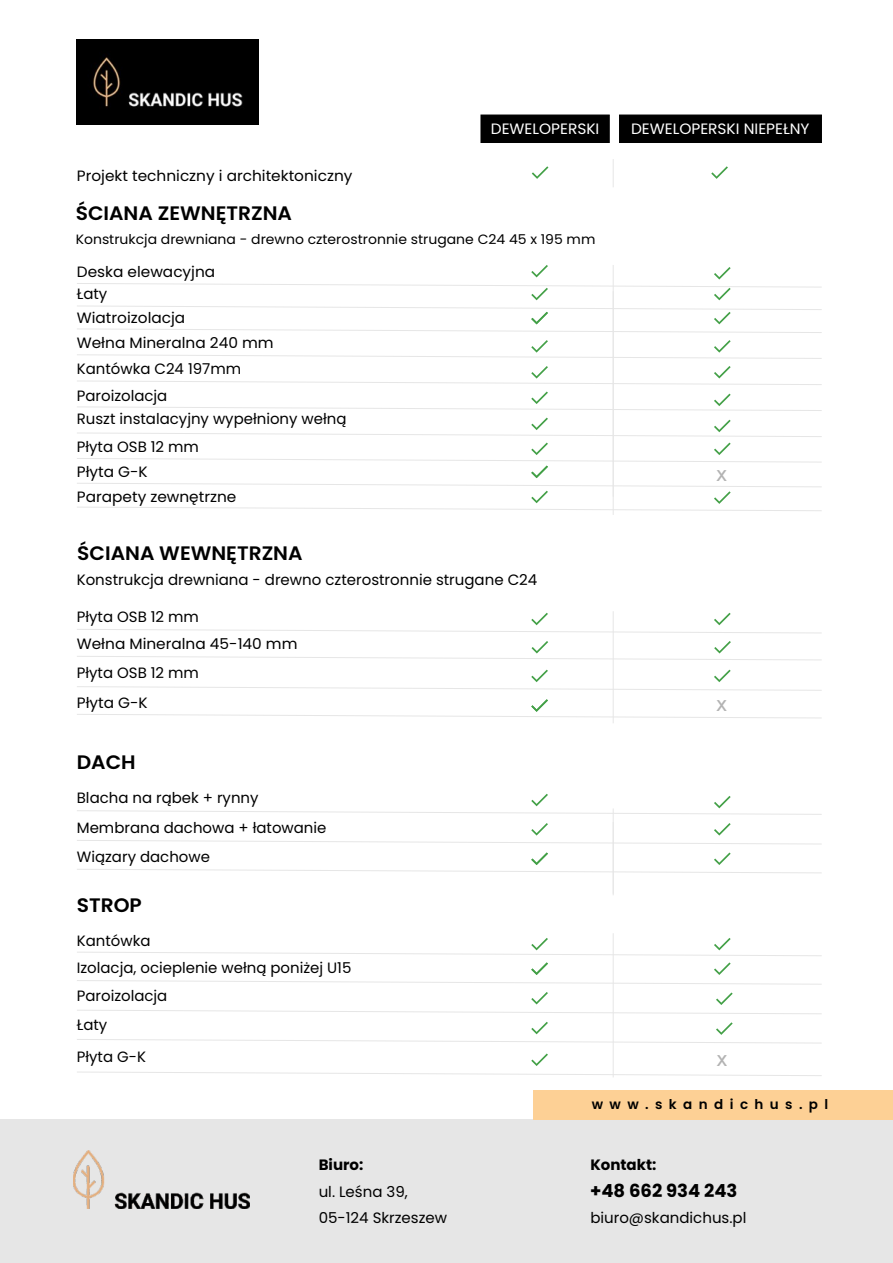
<style>
.page{position:relative;width:893px;height:1263px;background:#fff}
.page>*{position:absolute;margin:0;border:0;box-sizing:border-box;transform-origin:0 0}
.t1{font:21px "Arial";color:#b3b3b3}
.t2{font:600 19.5px "Poppins";color:#000;scale:1.04 1}
.t3{font:700 18px "Poppins";color:#000}
.t4{font:15px/26.4px "Poppins";color:#000}
.t5{font:15px "Poppins";color:#fff}
.t6{font:700 15px "Poppins";color:#000}
.t7{font:13.5px "Poppins";color:#000;scale:1.04 1}
.t8{font:600 13.5px "Poppins";letter-spacing:.475em;color:#000}
</style>
<div class="page">
<img style="left:77px;top:39px;width:182px;height:85px">
<svg style="left:613px;top:159px;width:1px;height:28px"></svg>
<svg style="left:532px;top:166px;width:16px;height:13px"></svg>
<svg style="left:711px;top:166px;width:17px;height:13px"></svg>
<div style="left:0;top:1120px;width:893px;height:143px;background:#e6e6e6"></div>
<img style="left:74px;top:1151px;width:176px;height:57px">
<div style="left:533px;top:1090px;width:360px;height:30px;background:#fdd095"></div>
<hr style="left:613px;top:822px;width:1px;height:73px;background:#e6e6e6">
<hr style="left:613px;top:265px;width:1px;height:250px;background:#e6e6e6">
<hr style="left:613px;top:933px;width:1px;height:144px;background:#e6e6e6">
<svg style="left:77px;top:340px;width:745px;height:19px"></svg>
<svg style="left:77px;top:391px;width:745px;height:20px"></svg>
<svg style="left:77px;top:265px;width:745px;height:68px"></svg>
<svg style="left:77px;top:366px;width:745px;height:19px"></svg>
<hr style="left:613px;top:611px;width:1px;height:112px;background:#e6e6e6">
<svg style="left:77px;top:670px;width:745px;height:21px"></svg>
<svg style="left:77px;top:699px;width:744px;height:20px"></svg>
<svg style="left:77px;top:641px;width:745px;height:20px"></svg>
<svg style="left:77px;top:613px;width:744px;height:21px"></svg>
<hr style="left:613px;top:808px;width:1px;height:86px;background:#e6e6e6">
<svg style="left:77px;top:823px;width:744px;height:22px"></svg>
<svg style="left:77px;top:852px;width:745px;height:22px"></svg>
<svg style="left:77px;top:794px;width:745px;height:21px"></svg>
<svg style="left:77px;top:938px;width:745px;height:47px"></svg>
<svg style="left:77px;top:418px;width:745px;height:19px"></svg>
<svg style="left:77px;top:1053px;width:745px;height:23px"></svg>
<svg style="left:77px;top:992px;width:745px;height:22px"></svg>
<svg style="left:77px;top:1022px;width:745px;height:22px"></svg>
<div style="left:619px;top:115px;width:203px;height:28px;background:#000"></div>
<div style="left:481px;top:115px;width:129px;height:28px;background:#000"></div>
<svg style="left:77px;top:443px;width:745px;height:68px"></svg>
<p class="t4" style="left:77px;top:163px;width:277px">Projekt techniczny i architektoniczny</p>
<p class="t5" style="left:491px;top:118px;width:110px">DEWELOPERSKI</p>
<p class="t5" style="left:631px;top:118px;width:180px">DEWELOPERSKI NIEPEŁNY</p>
<h2 class="t2" style="left:76px;top:199px;width:210px">ŚCIANA ZEWNĘTRZNA</h2>
<p class="t7" style="left:76px;top:230px;width:501px">Konstrukcja drewniana - drewno czterostronnie strugane C24 45 x 195 mm</p>
<p class="t4" style="left:77px;top:259px;width:140px">Deska elewacyjna</p>
<p class="t4" style="left:77px;top:281px;width:32px">Łaty</p>
<p class="t4" style="left:77px;top:305px;width:110px">Wiatroizolacja</p>
<p class="t4" style="left:77px;top:330px;width:198px;line-height:25.8px">Wełna Mineralna 240 mm<br>Kantówka C24 197mm</p>
<p class="t4" style="left:77px;top:382px;width:92px">Paroizolacja</p>
<p class="t4" style="left:77px;top:406px;width:271px">Ruszt instalacyjny wypełniony wełną</p>
<p class="t4" style="left:77px;top:433px;width:124px">Płyta OSB 12 mm</p>
<p class="t4" style="left:77px;top:458px;width:73px">Płyta G-K</p>
<p class="t4" style="left:77px;top:484px;width:161px">Parapety zewnętrzne</p>
<h2 class="t2" style="left:77px;top:539px;width:218px">ŚCIANA WEWNĘTRZNA</h2>
<p class="t4" style="left:77px;top:567px;width:462px">Konstrukcja drewniana - drewno czterostronnie strugane C24</p>
<p class="t4" style="left:77px;top:604px;width:124px">Płyta OSB 12 mm</p>
<p class="t4" style="left:77px;top:630px;width:222px">Wełna Mineralna 45-140 mm</p>
<p class="t4" style="left:77px;top:659px;width:124px">Płyta OSB 12 mm</p>
<p class="t4" style="left:77px;top:689px;width:73px">Płyta G-K</p>
<h2 class="t2" style="left:77px;top:748px;width:58px">DACH</h2>
<p class="t4" style="left:77px;top:785px;width:183px">Blacha na rąbek + rynny</p>
<p class="t4" style="left:77px;top:814px;width:251px">Membrana dachowa + łatowanie</p>
<p class="t4" style="left:77px;top:843px;width:135px">Wiązary dachowe</p>
<h2 class="t2" style="left:77px;top:891px;width:64px">STROP</h2>
<p class="t4" style="left:77px;top:927px;width:276px;line-height:27px">Kantówka<br>Izolacja, ocieplenie wełną poniżej U15</p>
<p class="t4" style="left:77px;top:982px;width:92px">Paroizolacja</p>
<p class="t4" style="left:77px;top:1012px;width:32px">Łaty</p>
<h1 class="t1" style="left:716px;top:465px;width:12px">x</h1>
<h1 class="t1" style="left:716px;top:695px;width:12px">x</h1>
<p class="t4" style="left:77px;top:1044px;width:71px">Płyta G-K</p>
<h1 class="t1" style="left:717px;top:1051px;width:12px">x</h1>
<p class="t8" style="left:592px;top:1095px;width:238px">www.skandichus.pl</p>
<p class="t6" style="left:319px;top:1154px;width:46px">Biuro:</p>
<p class="t4" style="left:319px;top:1178px;width:130px">ul. Leśna 39,<br>05-124 Skrzeszew</p>
<p class="t3" style="left:590px;top:1177px;width:149px">+48 662 934 243</p>
<p class="t6" style="left:590px;top:1154px;width:68px">Kontakt:</p>
<p class="t4" style="left:590px;top:1204px;width:158px">biuro@skandichus.pl</p>
</div>
